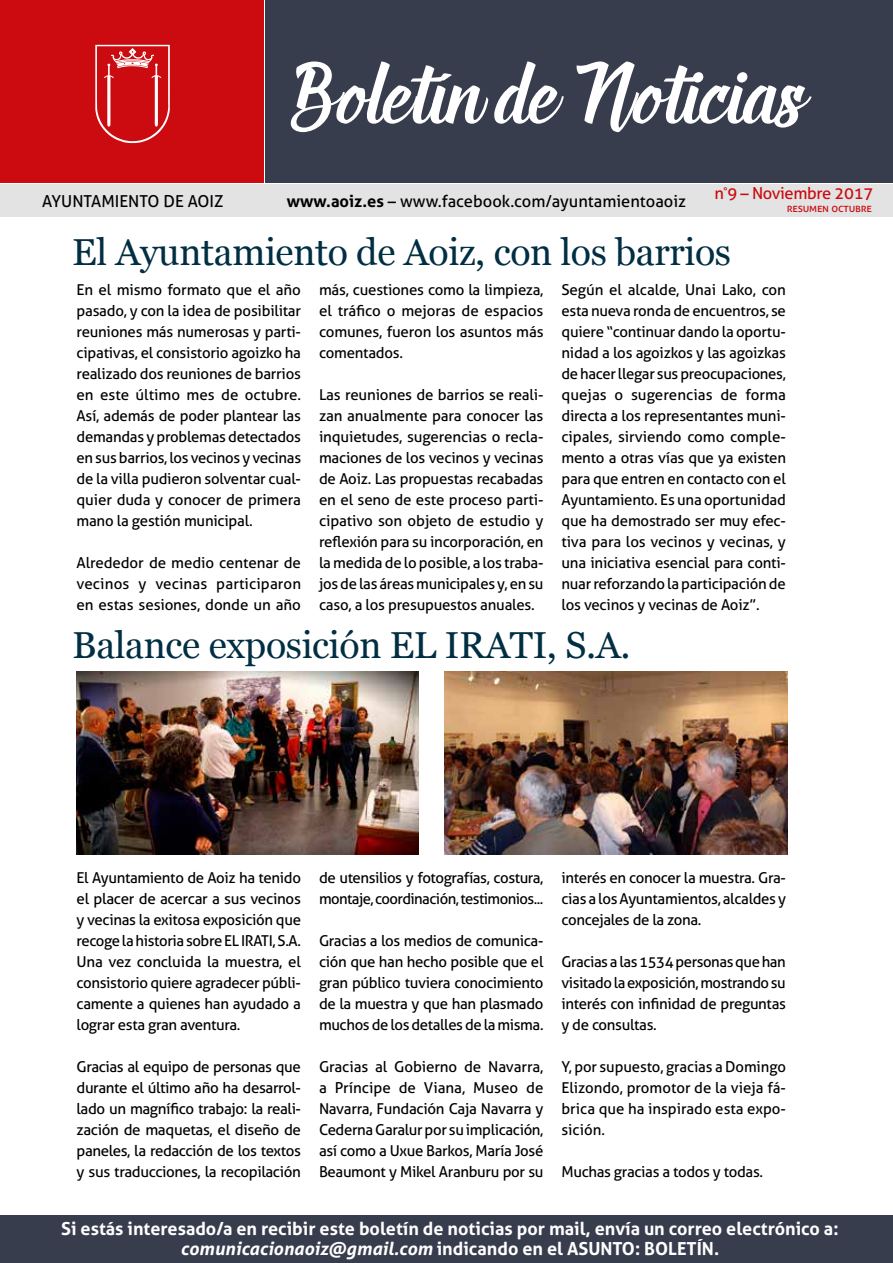
<style>
.page{position:relative;width:893px;height:1263px;background:#fff}
.page>*{position:absolute;margin:0;border:0;box-sizing:border-box;transform-origin:0 0}
.t1{font:italic 108px "Deadhead Script";letter-spacing:.02em;color:#fff}
.t2{font:37.5px "Georgia";letter-spacing:-.01em;color:#002e42}
.t3{font:700 18px/19.5px "Aller";color:#fff;text-align:center}
.t4{font:16.5px "Aller";color:#000}
.t5{font:16.5px "Aller";letter-spacing:-.02em;color:#cb0b0f}
.t6{font:15px/21px "Aller";letter-spacing:-.02em;color:#000;text-align:justify}
.t7{font:11.25px "Aller";color:#cb0b0f}
.s1{font-weight:700}
.s2{font-style:italic}
</style>
<div class="page">
<div style="left:0;top:0;width:264px;height:182px;background:#cb0b0f"></div>
<div style="left:266px;top:0;width:627px;height:182px;background:#383d4e"></div>
<div style="left:0;top:185px;width:893px;height:32px;background:#e3e3e3"></div>
<svg style="left:95px;top:45px;width:75px;height:98px"></svg>
<div style="left:0;top:1215px;width:893px;height:48px;background:#383d4e"></div>
<img style="left:77px;top:671px;width:342px;height:184px">
<img style="left:444px;top:671px;width:343px;height:184px">
<p class="t4" style="left:42px;top:191px;width:183px">Ayun tamiento de Aoiz</p>
<h1 class="t1" style="left:290px;top:43px;width:513px">Boletín de Noticias</h1>
<p class="t4" style="left:287px;top:191px;width:401px"><span class="s1">www.aoiz.es</span> – www.facebook.com/ayuntamientoaoiz</p>
<p class="t5" style="left:714px;top:184px;width:160px">n<sup>°</sup>9 – Noviembre 2017</p>
<p class="t7" style="left:787px;top:202px;width:87px">resumen octubre</p>
<h2 class="t2" style="left:72px;top:229px;width:660px">El Ayuntamiento de Aoiz, con los barrios</h2>
<p class="t6" style="left:77px;top:279px;width:226px">En el mismo formato que el año pasado, y con la idea de posibilitar reuniones más numerosas y parti&shy;cipativas, el consistorio agoizko ha realizado dos reuniones de barrios en este último mes de octubre.<br>Así, además de poder plantear las demandas y problemas detectados en sus barrios, los vecinos y vecinas de la villa pudieron solventar cual&shy;quier duda y conocer de primera mano la gestión municipal.</p>
<p class="t6" style="left:77px;top:552px;width:226px">Alrededor de medio centenar de vecinos y vecinas participaron en estas sesiones, donde un año</p>
<p class="t6" style="left:319px;top:279px;width:226px">más, cuestiones como la limpieza, el tráfico o mejoras de espacios comunes, fueron los asuntos más comentados.</p>
<p class="t6" style="left:319px;top:384px;width:226px">Las reuniones de barrios se reali&shy;zan anualmente para conocer las inquietudes, sugerencias o recla&shy;maciones de los vecinos y vecinas de Aoiz. Las propuestas recabadas en el seno de este proceso parti&shy;cipativo son objeto de estudio y reflexión para su incorporación, en la medida de lo posible, a los traba&shy;jos de las áreas municipales y, en su caso, a los presupuestos anuales.</p>
<p class="t6" style="left:561px;top:279px;width:226px">Según el alcalde, U nai Lako, con esta nueva ronda de encuentros, se quiere “continuar dando la oportu&shy;nidad a los agoizkos y las agoizkas de hacer llegar sus preocupaciones, quejas o sugerencias de forma directa a los representantes muni&shy;cipales, sirviendo como comple&shy;mento a otras vías que ya existen para que entren en contacto con el Ayuntamiento. Es una oportunidad que ha demostrado ser muy efec&shy;tiva para los vecinos y vecinas, y una iniciativa esencial para conti&shy;nuar reforzando la participación de los vecinos y vecinas de Aoiz”.</p>
<h2 class="t2" style="left:72px;top:622px;width:560px">Balance exposición EL IRATI, S.A.</h2>
<p class="t6" style="left:77px;top:867px;width:226px">El Ayuntamiento de Aoiz ha tenido el placer de acercar a sus vecinos y vecinas la exitosa exposición que recoge la historia sobre EL I RATI, S.A.<br>U na vez concluida la muestra, el consistorio quiere agradecer públi&shy;camente a quienes han ayudado a lograr esta gran aventura.</p>
<p class="t6" style="left:77px;top:1056px;width:226px">Gracias al equipo de personas que durante el último año ha desarrol&shy;lado un magnífico trabajo: la reali&shy;zación de maquetas, el diseño de paneles, la redacción de los textos y sus traducciones, la recopilación</p>
<p class="t6" style="left:319px;top:867px;width:226px">de utensilios y fotografías, costura, montaje, coordinación, testimonios...</p>
<p class="t6" style="left:319px;top:930px;width:226px">Gracias a los medios de comunica&shy;ción que han hecho posible que el gran público tuviera conocimiento de la muestra y que han plasmado muchos de los detalles de la misma.</p>
<p class="t6" style="left:319px;top:1056px;width:226px">Gracias al Gobierno de Navarra, a Príncipe de Viana, Museo de Navarra, Fundación Caja Navarra y Cederna Garalur por su implicación, así como a Uxue Barkos, María José Beaumont y Mikel Aranburu por su</p>
<p class="t6" style="left:561px;top:867px;width:226px">interés en conocer la muestra. Gra&shy;cias a los Ayuntamientos, alcaldes y concejales de la zona.</p>
<p class="t6" style="left:561px;top:951px;width:226px">Gracias a las 1534 personas que han visitado la exposición, mostrando su interés con infinidad de preguntas y de consultas.</p>
<p class="t6" style="left:561px;top:1056px;width:226px">Y, por supuesto, gracias a Domingo Elizondo, promotor de la vieja fá&shy;brica que ha inspirado esta expo&shy;sición.</p>
<p class="t6" style="left:561px;top:1161px;width:203px">Muchas gracias a todos y todas.</p>
<p class="t3" style="left:61px;top:1219px;width:779px">Si estás interesado/a en recibir este boletín de noticias por mail, envía un correo electrónico a: <span class="s2">comunicacionaoiz@gmail.com</span> indicando en el asunto: boletín.</p>
</div>
